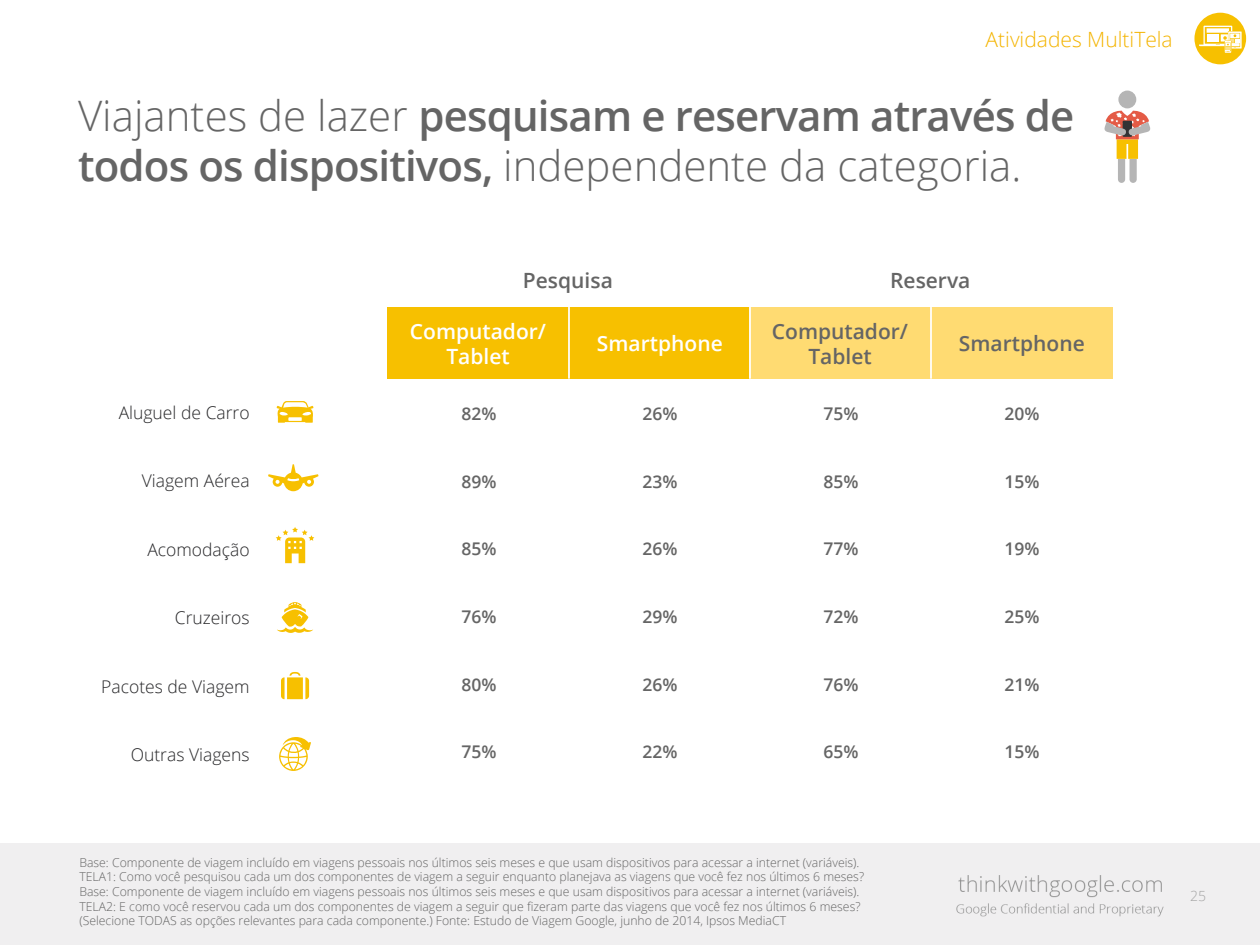
<style>
.page{position:relative;width:1260px;height:945px;background:#fff}
.page>*{position:absolute;margin:0;border:0;box-sizing:border-box;transform-origin:0 0}
.t1{font:600 42px/50.4px "Open Sans";letter-spacing:-.02em;color:#656565}
.t2{font:600 21px/25.2px "Open Sans";color:#656565;text-align:center}
.t3{font:600 21px/25.2px "Open Sans";color:#fff;text-align:center}
.t4{font:300 21px "Open Sans";color:#f4b400}
.t5{font:600 17.5px "Open Sans";color:#656565}
.t6{font:300 17.5px "Open Sans";color:#262628}
.t7{font:300 14px "Open Sans";color:#a6a6a6}
.t8{font:300 12.25px/14.7px "Open Sans";color:#656565}
.s1{font-weight:300}
</style>
<div class="page">
<div style="left:0;top:843px;width:1260px;height:102px;background:#f0eff0"></div>
<div style="left:1194px;top:13px;width:52px;height:51px;background:#f7c000;border-radius:50%"></div>
<svg style="left:1199px;top:26px;width:43px;height:27px"></svg>
<div style="left:388px;top:307px;width:181px;height:72px;background:#f7c000"></div>
<div style="left:569px;top:307px;width:181px;height:72px;background:#f7c000"></div>
<div style="left:750px;top:307px;width:181px;height:72px;background:#ffdb72"></div>
<div style="left:931px;top:307px;width:181px;height:72px;background:#ffdb72"></div>
<hr style="left:568px;top:307px;width:2px;height:72px;background:#fff">
<hr style="left:749px;top:307px;width:2px;height:72px;background:#fff">
<hr style="left:930px;top:307px;width:2px;height:72px;background:#fff">
<div style="left:1118px;top:91px;width:18px;height:17px;background:#b5b5b5;border-radius:50%"></div>
<svg style="left:1104px;top:110px;width:46px;height:73px"></svg>
<svg style="left:276px;top:401px;width:38px;height:22px"></svg>
<svg style="left:268px;top:464px;width:51px;height:27px"></svg>
<svg style="left:276px;top:527px;width:38px;height:36px"></svg>
<svg style="left:277px;top:602px;width:36px;height:31px"></svg>
<svg style="left:281px;top:672px;width:28px;height:27px"></svg>
<svg style="left:279px;top:737px;width:32px;height:34px"></svg>
<h2 class="t4" style="left:986px;top:25px;width:189px">Atividades MultiTela</h2>
<h1 class="t1" style="left:78px;top:90px;width:998px"><span class="s1">Viajantes de lazer</span> pesquisam e reservam através de todos os dispositivos, <span class="s1">independente da categoria.</span></h1>
<h2 class="t2" style="left:523px;top:268px;width:91px">Pesquisa</h2>
<h2 class="t2" style="left:890px;top:268px;width:82px">Reserva</h2>
<h2 class="t3" style="left:410px;top:318px;width:138px">Computador/<br>Tablet</h2>
<h2 class="t3" style="left:597px;top:331px;width:127px">Smartphone</h2>
<h2 class="t2" style="left:772px;top:318px;width:138px">Computador/<br>Tablet</h2>
<h2 class="t2" style="left:959px;top:331px;width:127px">Smartphone</h2>
<h3 class="t6" style="left:119px;top:401px;width:132px">Aluguel de Carro</h3>
<h3 class="t5" style="left:461px;top:402px;width:37px">82%</h3>
<h3 class="t5" style="left:642px;top:402px;width:37px">26%</h3>
<h3 class="t5" style="left:823px;top:402px;width:37px">75%</h3>
<h3 class="t5" style="left:1004px;top:402px;width:37px">20%</h3>
<h3 class="t6" style="left:142px;top:469px;width:109px">Viagem Aérea</h3>
<h3 class="t5" style="left:461px;top:469px;width:37px">89%</h3>
<h3 class="t5" style="left:642px;top:469px;width:37px">23%</h3>
<h3 class="t5" style="left:823px;top:469px;width:37px">85%</h3>
<h3 class="t5" style="left:1004px;top:469px;width:37px">15%</h3>
<h3 class="t6" style="left:147px;top:537px;width:104px">Acomodação</h3>
<h3 class="t5" style="left:461px;top:537px;width:37px">85%</h3>
<h3 class="t5" style="left:642px;top:537px;width:37px">26%</h3>
<h3 class="t5" style="left:823px;top:537px;width:37px">77%</h3>
<h3 class="t5" style="left:1004px;top:537px;width:37px">19%</h3>
<h3 class="t6" style="left:175px;top:606px;width:76px">Cruzeiros</h3>
<h3 class="t5" style="left:461px;top:605px;width:37px">76%</h3>
<h3 class="t5" style="left:642px;top:605px;width:37px">29%</h3>
<h3 class="t5" style="left:823px;top:605px;width:37px">72%</h3>
<h3 class="t5" style="left:1004px;top:605px;width:37px">25%</h3>
<h3 class="t6" style="left:101px;top:674px;width:150px">Pacotes de Viagem</h3>
<h3 class="t5" style="left:461px;top:672px;width:37px">80%</h3>
<h3 class="t5" style="left:642px;top:672px;width:37px">26%</h3>
<h3 class="t5" style="left:823px;top:672px;width:37px">76%</h3>
<h3 class="t5" style="left:1004px;top:672px;width:37px">21%</h3>
<h3 class="t6" style="left:131px;top:743px;width:120px">Outras Viagens</h3>
<h3 class="t5" style="left:461px;top:740px;width:37px">75%</h3>
<h3 class="t5" style="left:642px;top:740px;width:37px">22%</h3>
<h3 class="t5" style="left:823px;top:740px;width:37px">65%</h3>
<h3 class="t5" style="left:1004px;top:740px;width:37px">15%</h3>
<p class="t8" style="left:79px;top:854px;width:786px">Base: Componente de viagem incluído em viagens pessoais nos últimos seis meses e que usam dispositivos para acessar a internet (variáveis).<br>TELA1: Como você pesquisou cada um dos componentes de viagem a seguir enquanto planejava as viagens que você fez nos últimos 6 meses?<br>Base: Componente de viagem incluído em viagens pessoais nos últimos seis meses e que usam dispositivos para acessar a internet (variáveis).<br>TELA2: E como você reservou cada um dos componentes de viagem a seguir que fizeram parte das viagens que você fez nos últimos 6 meses? (Selecione TODAS as opções relevantes para cada componente.) Fonte: Estudo de Viagem Google, junho de 2014, Ipsos MediaCT</p>
<p class="t7" style="left:1190px;top:886px;width:17px">25</p>
</div>
